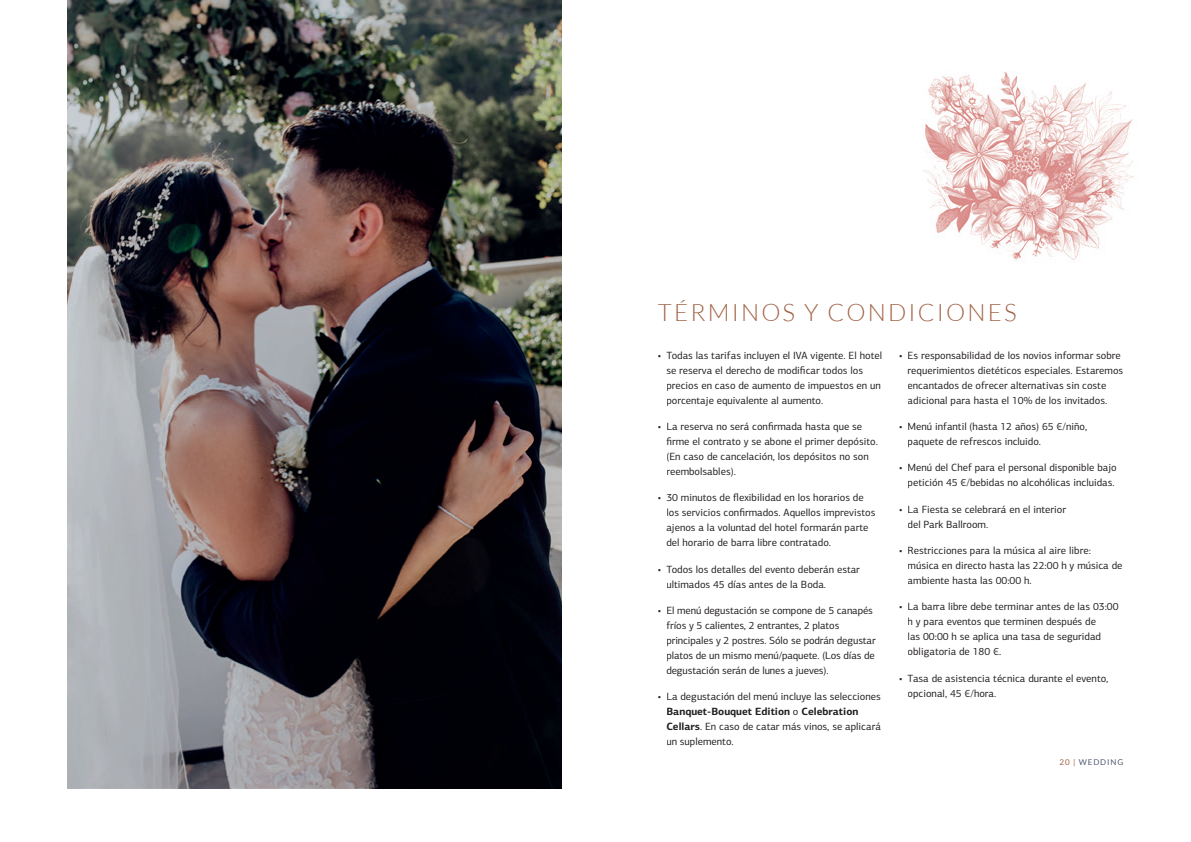
<style>
.page{position:relative;width:1191px;height:842px;background:#fff}
.page>*{position:absolute;margin:0;border:0;box-sizing:border-box;transform-origin:0 0}
.t1{font:300 24px "Lato";letter-spacing:.09em;color:#a26448}
.t2{font:10.5px/15px "PF Centro Sans Pro";color:#231f20}
.t3{font:8px "Lato";letter-spacing:.11em;color:#525a71}
.s1{font-weight:700}
.s2{color:#a26448}
</style>
<div class="page">
<img style="left:68px;top:0;width:493px;height:788px">
<img style="left:923px;top:71px;width:211px;height:192px">
<h1 class="t1" style="left:658px;top:299px;width:360px">TÉRMINOS Y CONDICIONES</h1>
<p class="t2" style="left:666px;top:347px;width:217px;text-indent:-9px">• Todas las tarifas incluyen el IVA vigente. El hotel se reserva el derecho de modificar todos los precios en caso de aumento de impuestos en un porcentaje equivalente al aumento.</p>
<p class="t2" style="left:666px;top:419px;width:213px;text-indent:-9px">• La reserva no será confirmada hasta que se firme el contrato y se abone el primer depósito. (En caso de cancelación, los depósitos no son reembolsables).</p>
<p class="t2" style="left:666px;top:490px;width:210px;text-indent:-9px">• 30 minutos de flexibilidad en los horarios de los servicios confirmados. Aquellos imprevistos ajenos a la voluntad del hotel formarán parte del horario de barra libre contratado.</p>
<p class="t2" style="left:666px;top:562px;width:195px;text-indent:-9px">• Todos los detalles del evento deberán estar ultimados 45 días antes de la Boda.</p>
<p class="t2" style="left:666px;top:603px;width:211px;text-indent:-9px">• El menú degustación se compone de 5 canapés fríos y 5 calientes, 2 entrantes, 2 platos principales y 2 postres. Sólo se podrán degustar platos de un mismo menú/paquete. (Los días de degustación serán de lunes a jueves).</p>
<p class="t2" style="left:666px;top:689px;width:216px;text-indent:-9px">• La degustación del menú incluye las selecciones <span class="s1">Banquet-Bouquet Edition</span> o <span class="s1">Celebration Cellars</span>. En caso de catar más vinos, se aplicará un suplemento.</p>
<p class="t2" style="left:907px;top:347px;width:217px;text-indent:-9px">• Es responsabilidad de los novios informar sobre requerimientos dietéticos especiales. Estaremos encantados de ofrecer alternativas sin coste adicional para hasta el 10% de los invitados.</p>
<p class="t2" style="left:907px;top:419px;width:181px;text-indent:-9px">• Menú infantil (hasta 12 años) 65 €/niño, paquete de refrescos incluido.</p>
<p class="t2" style="left:899px;top:460px;width:219px;text-align:right">• Menú del Chef para el personal disponible bajo petición 45 €/bebidas no alcohólicas incluidas.</p>
<p class="t2" style="left:907px;top:502px;width:160px;text-indent:-9px">• La Fiesta se celebrará en el interior del Park Ballroom.</p>
<p class="t2" style="left:907px;top:543px;width:216px;text-indent:-9px">• Restricciones para la música al aire libre: música en directo hasta las 22:00 h y música de ambiente hasta las 00:00 h.</p>
<p class="t2" style="left:907px;top:599px;width:212px;text-indent:-9px">• La barra libre debe terminar antes de las 03:00 h y para eventos que terminen después de<br>las 00:00 h se aplica una tasa de seguridad obligatoria de 180 €.</p>
<p class="t2" style="left:907px;top:671px;width:202px;text-indent:-9px">• Tasa de asistencia técnica durante el evento, opcional, 45 €/hora.</p>
<p class="t3" style="left:1059px;top:757px;width:65px"><span class="s2">20 |</span> WEDDING</p>
</div>
